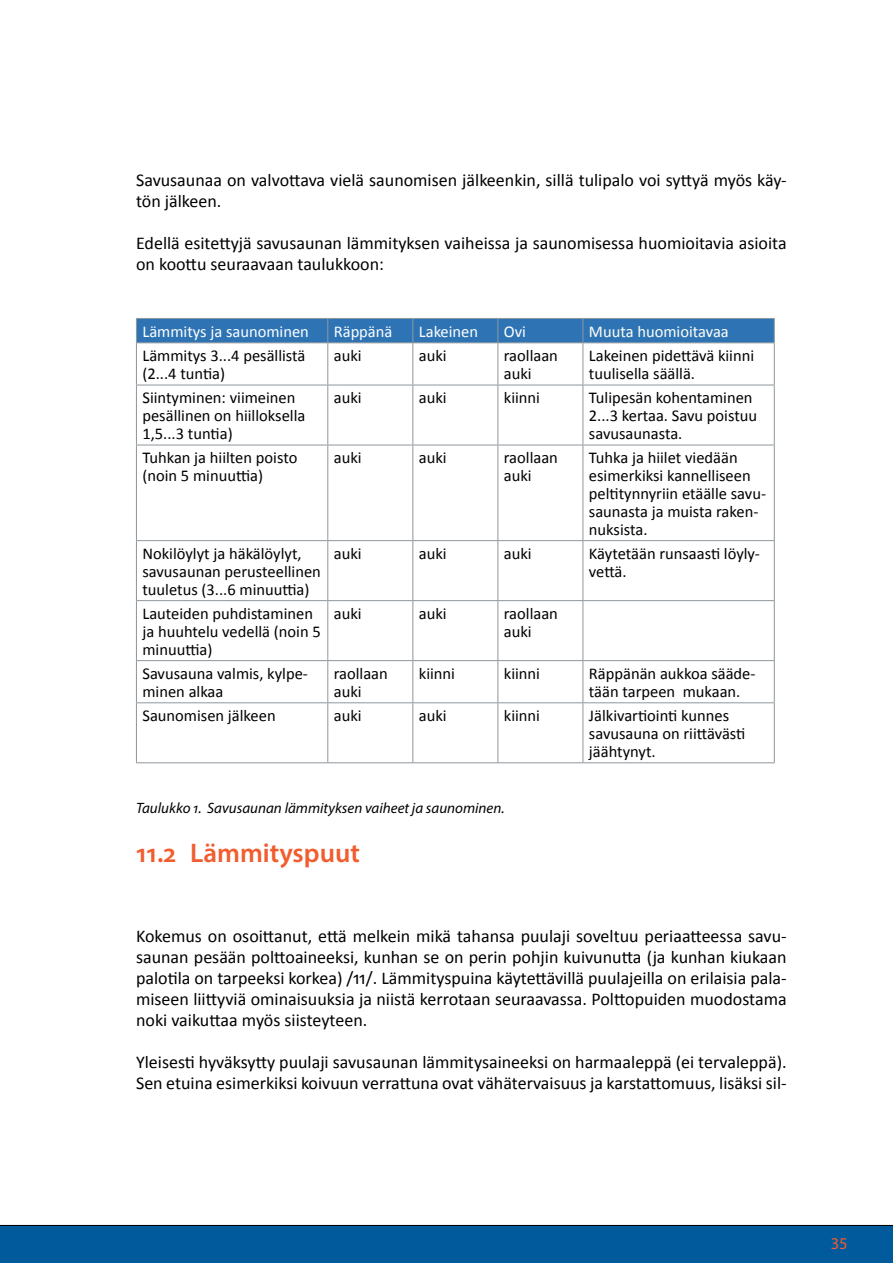
<style>
.page{position:relative;width:893px;height:1263px;background:#fff}
.page>*{position:absolute;margin:0;border:0;box-sizing:border-box;transform-origin:0 0}
.t1{font:600 27px "Myriad Pro";color:#f15d2f}
.t2{font:18px/21px "Calibri";color:#000}
.t3{font:16.5px/17.9px "Calibri";color:#000}
.t4{font:16.5px "Calibri";color:#fff}
.t5{font:16.5px "Calibri";color:#fffef4}
.t6{font:16.5px "Myriad Pro";color:#f15d2f}
.t7{font:italic 15px "Myriad Pro";color:#000}
</style>
<div class="page">
<div style="left:136px;top:318px;width:639px;height:24px;background:#2e74b5"></div>
<hr style="left:136px;top:342px;width:192px;height:1px;background:#8e979d">
<hr style="left:136px;top:343px;width:1px;height:42px;background:#8e979d">
<hr style="left:328px;top:342px;width:85px;height:1px;background:#8e979d">
<hr style="left:327px;top:343px;width:1px;height:42px;background:#8e979d">
<hr style="left:413px;top:342px;width:85px;height:1px;background:#8e979d">
<hr style="left:412px;top:343px;width:1px;height:42px;background:#8e979d">
<hr style="left:498px;top:342px;width:85px;height:1px;background:#8e979d">
<hr style="left:497px;top:343px;width:1px;height:42px;background:#8e979d">
<hr style="left:583px;top:342px;width:192px;height:1px;background:#8e979d">
<hr style="left:583px;top:343px;width:1px;height:42px;background:#8e979d">
<hr style="left:774px;top:343px;width:1px;height:42px;background:#8e979d">
<hr style="left:136px;top:385px;width:192px;height:1px;background:#8e979d">
<hr style="left:136px;top:385px;width:1px;height:60px;background:#8e979d">
<hr style="left:328px;top:385px;width:85px;height:1px;background:#8e979d">
<hr style="left:327px;top:385px;width:1px;height:60px;background:#8e979d">
<hr style="left:413px;top:385px;width:85px;height:1px;background:#8e979d">
<hr style="left:412px;top:385px;width:1px;height:60px;background:#8e979d">
<hr style="left:498px;top:385px;width:85px;height:1px;background:#8e979d">
<hr style="left:497px;top:385px;width:1px;height:60px;background:#8e979d">
<hr style="left:583px;top:385px;width:192px;height:1px;background:#8e979d">
<hr style="left:583px;top:385px;width:1px;height:60px;background:#8e979d">
<hr style="left:774px;top:385px;width:1px;height:60px;background:#8e979d">
<hr style="left:136px;top:445px;width:192px;height:1px;background:#8e979d">
<hr style="left:136px;top:445px;width:1px;height:95px;background:#8e979d">
<hr style="left:328px;top:445px;width:85px;height:1px;background:#8e979d">
<hr style="left:327px;top:445px;width:1px;height:95px;background:#8e979d">
<hr style="left:413px;top:445px;width:85px;height:1px;background:#8e979d">
<hr style="left:412px;top:445px;width:1px;height:95px;background:#8e979d">
<hr style="left:498px;top:445px;width:85px;height:1px;background:#8e979d">
<hr style="left:497px;top:445px;width:1px;height:95px;background:#8e979d">
<hr style="left:583px;top:445px;width:192px;height:1px;background:#8e979d">
<hr style="left:583px;top:445px;width:1px;height:95px;background:#8e979d">
<hr style="left:774px;top:445px;width:1px;height:95px;background:#8e979d">
<hr style="left:136px;top:540px;width:192px;height:1px;background:#8e979d">
<hr style="left:136px;top:541px;width:1px;height:59px;background:#8e979d">
<hr style="left:328px;top:540px;width:85px;height:1px;background:#8e979d">
<hr style="left:327px;top:541px;width:1px;height:59px;background:#8e979d">
<hr style="left:413px;top:540px;width:85px;height:1px;background:#8e979d">
<hr style="left:412px;top:541px;width:1px;height:59px;background:#8e979d">
<hr style="left:498px;top:540px;width:85px;height:1px;background:#8e979d">
<hr style="left:497px;top:541px;width:1px;height:59px;background:#8e979d">
<hr style="left:583px;top:540px;width:192px;height:1px;background:#8e979d">
<hr style="left:583px;top:541px;width:1px;height:59px;background:#8e979d">
<hr style="left:774px;top:541px;width:1px;height:59px;background:#8e979d">
<hr style="left:136px;top:600px;width:192px;height:1px;background:#8e979d">
<hr style="left:136px;top:601px;width:1px;height:59px;background:#8e979d">
<hr style="left:328px;top:600px;width:85px;height:1px;background:#8e979d">
<hr style="left:327px;top:601px;width:1px;height:59px;background:#8e979d">
<hr style="left:413px;top:600px;width:85px;height:1px;background:#8e979d">
<hr style="left:412px;top:601px;width:1px;height:59px;background:#8e979d">
<hr style="left:498px;top:600px;width:85px;height:1px;background:#8e979d">
<hr style="left:497px;top:601px;width:1px;height:59px;background:#8e979d">
<hr style="left:583px;top:600px;width:192px;height:1px;background:#8e979d">
<hr style="left:583px;top:601px;width:1px;height:59px;background:#8e979d">
<hr style="left:774px;top:601px;width:1px;height:59px;background:#8e979d">
<hr style="left:136px;top:660px;width:192px;height:1px;background:#8e979d">
<hr style="left:136px;top:661px;width:1px;height:41px;background:#8e979d">
<hr style="left:328px;top:660px;width:85px;height:1px;background:#8e979d">
<hr style="left:327px;top:661px;width:1px;height:41px;background:#8e979d">
<hr style="left:413px;top:660px;width:85px;height:1px;background:#8e979d">
<hr style="left:412px;top:661px;width:1px;height:41px;background:#8e979d">
<hr style="left:498px;top:660px;width:85px;height:1px;background:#8e979d">
<hr style="left:497px;top:661px;width:1px;height:41px;background:#8e979d">
<hr style="left:583px;top:660px;width:192px;height:1px;background:#8e979d">
<hr style="left:583px;top:661px;width:1px;height:41px;background:#8e979d">
<hr style="left:774px;top:661px;width:1px;height:41px;background:#8e979d">
<hr style="left:136px;top:702px;width:192px;height:1px;background:#8e979d">
<hr style="left:136px;top:703px;width:1px;height:59px;background:#8e979d">
<hr style="left:328px;top:702px;width:85px;height:1px;background:#8e979d">
<hr style="left:327px;top:703px;width:1px;height:59px;background:#8e979d">
<hr style="left:413px;top:702px;width:85px;height:1px;background:#8e979d">
<hr style="left:412px;top:703px;width:1px;height:59px;background:#8e979d">
<hr style="left:498px;top:702px;width:85px;height:1px;background:#8e979d">
<hr style="left:497px;top:703px;width:1px;height:59px;background:#8e979d">
<hr style="left:583px;top:702px;width:192px;height:1px;background:#8e979d">
<hr style="left:583px;top:703px;width:1px;height:59px;background:#8e979d">
<hr style="left:774px;top:703px;width:1px;height:59px;background:#8e979d">
<hr style="left:136px;top:762px;width:192px;height:1px;background:#8e979d">
<hr style="left:328px;top:762px;width:85px;height:1px;background:#8e979d">
<hr style="left:413px;top:762px;width:85px;height:1px;background:#8e979d">
<hr style="left:498px;top:762px;width:85px;height:1px;background:#8e979d">
<hr style="left:583px;top:762px;width:192px;height:1px;background:#8e979d">
<div style="left:0;top:1225px;width:893px;height:38px;background:#005a9c"></div>
<p class="t2" style="left:136px;top:170px;width:652px">Savusaunaa on valvottava vielä saunomisen jälkeenkin, sillä tulipalo voi syttyä myös käy&shy;tön jälkeen.</p>
<p class="t2" style="left:136px;top:233px;width:652px">Edellä esitettyjä savusaunan lämmityksen vaiheissa ja saunomisessa huomioitavia asioita on koottu seuraavaan taulukkoon:</p>
<p class="t4" style="left:142px;top:321px;width:168px">Lämmitys ja saunominen</p>
<p class="t4" style="left:334px;top:321px;width:60px">Räppänä</p>
<p class="t4" style="left:419px;top:321px;width:61px">Lakeinen</p>
<p class="t4" style="left:504px;top:321px;width:24px">Ovi</p>
<p class="t5" style="left:589px;top:321px;width:141px">Muuta huomioitavaa</p>
<p class="t3" style="left:142px;top:347px;width:165px">Lämmitys 3...4 pesällistä (2...4 tuntia)</p>
<p class="t3" style="left:334px;top:347px;width:29px">auki</p>
<p class="t3" style="left:419px;top:347px;width:29px">auki</p>
<p class="t3" style="left:504px;top:347px;width:56px">raollaan auki</p>
<p class="t3" style="left:589px;top:347px;width:167px">Lakeinen pidettävä kiinni tuulisella säällä.</p>
<p class="t3" style="left:142px;top:389px;width:164px">Siintyminen: viimeinen pesällinen on hiilloksella<br>1,5...3 tuntia)</p>
<p class="t3" style="left:334px;top:389px;width:29px">auki</p>
<p class="t3" style="left:419px;top:389px;width:29px">auki</p>
<p class="t3" style="left:504px;top:389px;width:38px">kiinni</p>
<p class="t3" style="left:589px;top:389px;width:170px">Tulipesän kohentaminen<br>2...3 kertaa. Savu poistuu savusaunasta.</p>
<p class="t3" style="left:142px;top:449px;width:156px">Tuhkan ja hiilten poisto (noin 5 minuuttia)</p>
<p class="t3" style="left:334px;top:449px;width:29px">auki</p>
<p class="t3" style="left:419px;top:449px;width:29px">auki</p>
<p class="t3" style="left:504px;top:449px;width:56px">raollaan auki</p>
<p class="t3" style="left:589px;top:449px;width:179px">Tuhka ja hiilet viedään esimerkiksi kannelliseen peltitynnyriin etäälle savu&shy;saunasta ja muista raken&shy;nuksista.</p>
<p class="t3" style="left:142px;top:545px;width:180px">Nokilöylyt ja häkälöylyt, savusaunan perusteellinen tuuletus (3...6 minuuttia)</p>
<p class="t3" style="left:334px;top:545px;width:29px">auki</p>
<p class="t3" style="left:419px;top:545px;width:29px">auki</p>
<p class="t3" style="left:504px;top:545px;width:29px">auki</p>
<p class="t3" style="left:589px;top:545px;width:172px">Käytetään runsaasti löyly&shy;vettä.</p>
<p class="t3" style="left:142px;top:605px;width:180px">Lauteiden puhdistaminen ja huuhtelu vedellä (noin 5 minuuttia)</p>
<p class="t3" style="left:334px;top:605px;width:29px">auki</p>
<p class="t3" style="left:419px;top:605px;width:29px">auki</p>
<p class="t3" style="left:504px;top:605px;width:56px">raollaan auki</p>
<p class="t3" style="left:142px;top:665px;width:167px">Savusauna valmis, kylpe&shy;minen alkaa</p>
<p class="t3" style="left:334px;top:665px;width:56px">raollaan auki</p>
<p class="t3" style="left:419px;top:665px;width:38px">kiinni</p>
<p class="t3" style="left:504px;top:665px;width:38px">kiinni</p>
<p class="t3" style="left:589px;top:665px;width:168px">Räppänän aukkoa sääde&shy;tään tarpeen mukaan.</p>
<p class="t3" style="left:142px;top:707px;width:135px">Saunomisen jälkeen</p>
<p class="t3" style="left:334px;top:707px;width:29px">auki</p>
<p class="t3" style="left:419px;top:707px;width:29px">auki</p>
<p class="t3" style="left:504px;top:707px;width:38px">kiinni</p>
<p class="t3" style="left:589px;top:707px;width:158px">Jälkivartiointi kunnes savusauna on riittävästi jäähtynyt.</p>
<p class="t7" style="left:136px;top:799px;width:370px">Taulukko 1. Savusaunan lämmityksen vaiheet ja saunominen.</p>
<h1 class="t1" style="left:136px;top:836px;width:225px">11.2 Lämmityspuut</h1>
<p class="t2" style="left:136px;top:926px;width:652px;text-align:justify">Kokemus on osoittanut, että melkein mikä tahansa puulaji soveltuu periaatteessa savu&shy;saunan pesään polttoaineeksi, kunhan se on perin pohjin kuivunutta (ja kunhan kiukaan palotila on tarpeeksi korkea) /11/. Lämmityspuina käytettävillä puulajeilla on erilaisia pala&shy;miseen liittyviä ominaisuuksia ja niistä kerrotaan seuraavassa. Polttopuiden muodostama noki vaikuttaa myös siisteyteen.</p>
<p class="t2" style="left:136px;top:1052px;width:652px">Yleisesti hyväksytty puulaji savusaunan lämmitysaineeksi on harmaaleppä (ei tervaleppä).<br>Sen etuina esimerkiksi koivuun verrattuna ovat vähätervaisuus ja karstattomuus, lisäksi sil-</p>
<p class="t6" style="left:831px;top:1233px;width:18px">35</p>
</div>
